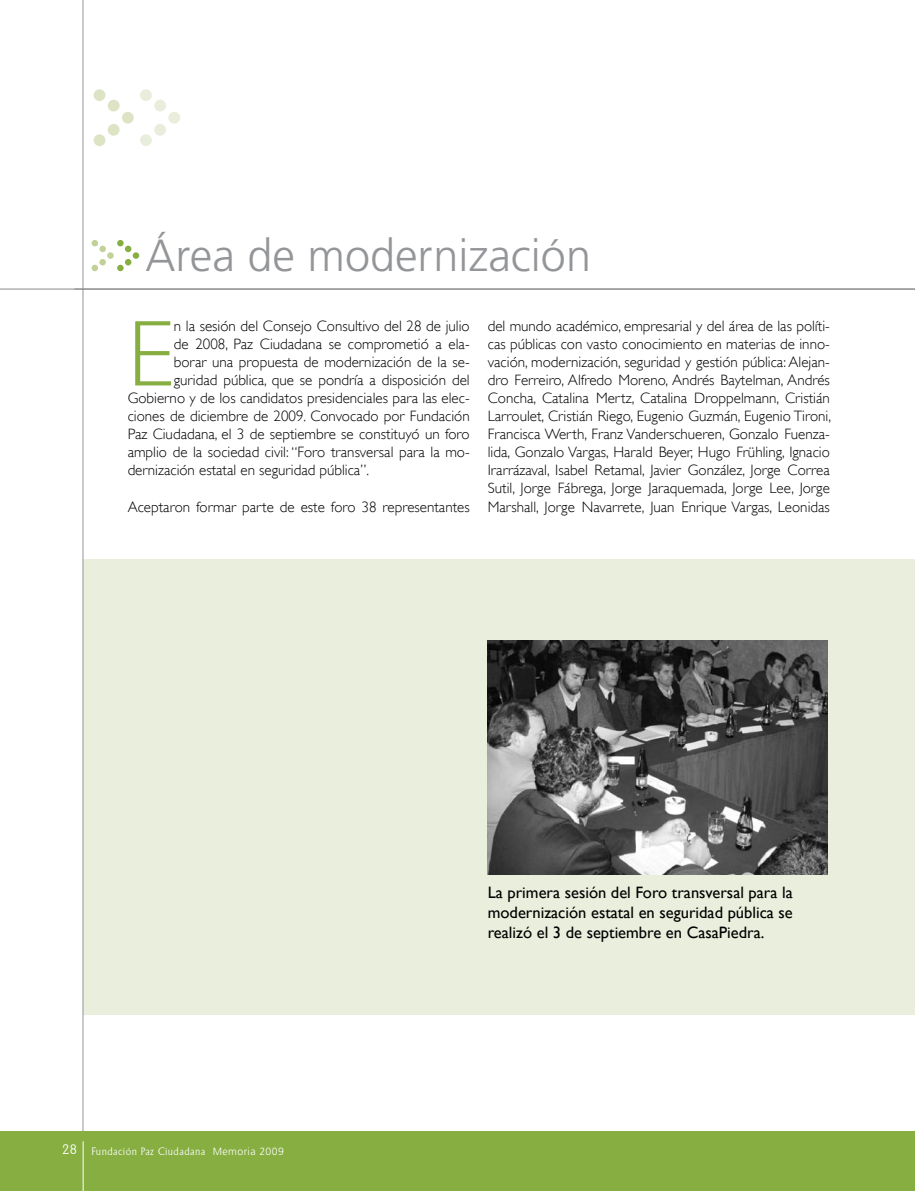
<style>
.page{position:relative;width:915px;height:1191px;background:#fff}
.page>*{position:absolute;margin:0;border:0;box-sizing:border-box;transform-origin:0 0}
.t1{font:300 94.05px "Gill Sans";color:#86ae40}
.t2{font:300 45px "Frutiger LT Std";color:#939598}
.t3{font:16.5px/19.8px "Gill Sans";color:#000;text-align:justify}
.t4{font:300 15px/18px "Gill Sans";color:#000;text-align:justify}
.t5{font:300 13.5px "Adelon";color:#fff}
.t6{font:300 10.5px "Adelon";letter-spacing:.04em;color:#fff}
.s1{font-family:"Frutiger LT Std"}
</style>
<div class="page">
<div style="left:0;top:1131px;width:914px;height:60px;background:#86ae40"></div>
<hr style="left:83px;top:1141px;width:1px;height:50px;background:#fff">
<hr style="left:914px;top:1131px;width:1px;height:60px;background:#86ae40">
<div style="left:83px;top:559px;width:831px;height:455px;background:#eaeedc"></div>
<div style="left:133px;top:252px;width:6px;height:7px;background:#86ae40;border-radius:50%"></div>
<div style="left:117px;top:240px;width:7px;height:6px;background:#86ae40;border-radius:50%"></div>
<div style="left:117px;top:265px;width:7px;height:6px;background:#86ae40;border-radius:50%"></div>
<svg style="left:125px;top:259px;width:6px;height:6px"></svg>
<svg style="left:125px;top:246px;width:6px;height:6px"></svg>
<div style="left:107px;top:252px;width:7px;height:7px;background:#c1d198;border-radius:50%"></div>
<svg style="left:92px;top:240px;width:6px;height:6px"></svg>
<svg style="left:92px;top:265px;width:6px;height:6px"></svg>
<div style="left:99px;top:259px;width:7px;height:6px;background:#c1d198;border-radius:50%"></div>
<div style="left:99px;top:246px;width:7px;height:6px;background:#c1d198;border-radius:50%"></div>
<img style="left:487px;top:640px;width:340px;height:234px">
<hr style="left:83px;top:0;width:1px;height:1131px;background:#939598">
<hr style="left:0;top:289px;width:914px;height:1px;background:#88898c">
<div style="left:168px;top:112px;width:12px;height:12px;background:#e9eddb;border-radius:50%"></div>
<div style="left:140px;top:89px;width:12px;height:12px;background:#e9eddb;border-radius:50%"></div>
<div style="left:140px;top:134px;width:12px;height:12px;background:#e9eddb;border-radius:50%"></div>
<div style="left:154px;top:124px;width:12px;height:12px;background:#e9eddb;border-radius:50%"></div>
<div style="left:154px;top:100px;width:12px;height:11px;background:#e9eddb;border-radius:50%"></div>
<div style="left:122px;top:112px;width:12px;height:12px;background:#dde4c6;border-radius:50%"></div>
<div style="left:94px;top:89px;width:11px;height:12px;background:#dde4c6;border-radius:50%"></div>
<div style="left:94px;top:134px;width:11px;height:12px;background:#dde4c6;border-radius:50%"></div>
<div style="left:108px;top:124px;width:11px;height:12px;background:#dde4c6;border-radius:50%"></div>
<div style="left:108px;top:100px;width:11px;height:11px;background:#dde4c6;border-radius:50%"></div>
<h2 class="t2" style="left:145px;top:230px;width:447px">Área de modernización</h2>
<h1 class="t1" style="left:128px;top:299px;width:48px">E</h1>
<p class="t4" style="left:174px;top:317px;width:297px">n la sesión del Consejo Consultivo del 28 de julio</p>
<p class="t4" style="left:174px;top:335px;width:297px">de 2008, Paz Ciudadana se comprometió a ela-</p>
<p class="t4" style="left:174px;top:353px;width:297px">borar una propuesta de modernización de la se-</p>
<p class="t4" style="left:174px;top:371px;width:297px">guridad pública, que se pondría a disposición del</p>
<p class="t4" style="left:128px;top:389px;width:343px">Gobierno y de los candidatos presidenciales para las elec-</p>
<p class="t4" style="left:128px;top:407px;width:343px">ciones de diciembre de 2009. Convocado por Fundación</p>
<p class="t4" style="left:128px;top:425px;width:343px">Paz Ciudadana, el 3 de septiembre se constituyó un foro</p>
<p class="t4" style="left:128px;top:443px;width:343px">amplio de la sociedad civil: “Foro transversal para la mo-</p>
<p class="t4" style="left:128px;top:461px;width:243px">dernización estatal en seguridad pública”.</p>
<p class="t4" style="left:128px;top:497px;width:343px">Aceptaron formar parte de este foro 38 representantes</p>
<p class="t4" style="left:487px;top:317px;width:344px">del mundo académico, empresarial y del área de las políti&shy;cas públicas con vasto conocimiento en materias de inno&shy;vación, modernización, seguridad y gestión pública: Alejan&shy;dro Ferreiro, Alfredo Moreno, Andrés Baytelman, Andrés Concha, Catalina Mertz, Catalina Droppelmann, Cristián Larroulet, Cristián Riego, Eugenio Guzmán, Eugenio Tironi, Francisca Werth, Franz Vanderschueren, Gonzalo Fuenza&shy;lida, Gonzalo Vargas, Harald Beyer, Hugo Frühling, Ignacio Irarrázaval, Isabel Retamal, Javier González, Jorge Correa Sutil, Jorge Fábrega, Jorge Jaraquemada, Jorge Lee, Jorge Marshall, Jorge Navarrete, Juan Enrique Vargas, Leonidas</p>
<p class="t5" style="left:62px;top:1141px;width:8px">28</p>
<p class="t6" style="left:92px;top:1145px;width:194px">Fundación Paz Ciudadana <span class="s1">Memoria 2009</span></p>
<p class="t3" style="left:487px;top:883px;width:306px">La primera sesión del Foro transversal para la modernización estatal en seguridad pública se realizó el 3 de septiembre en CasaPiedra.</p>
</div>
